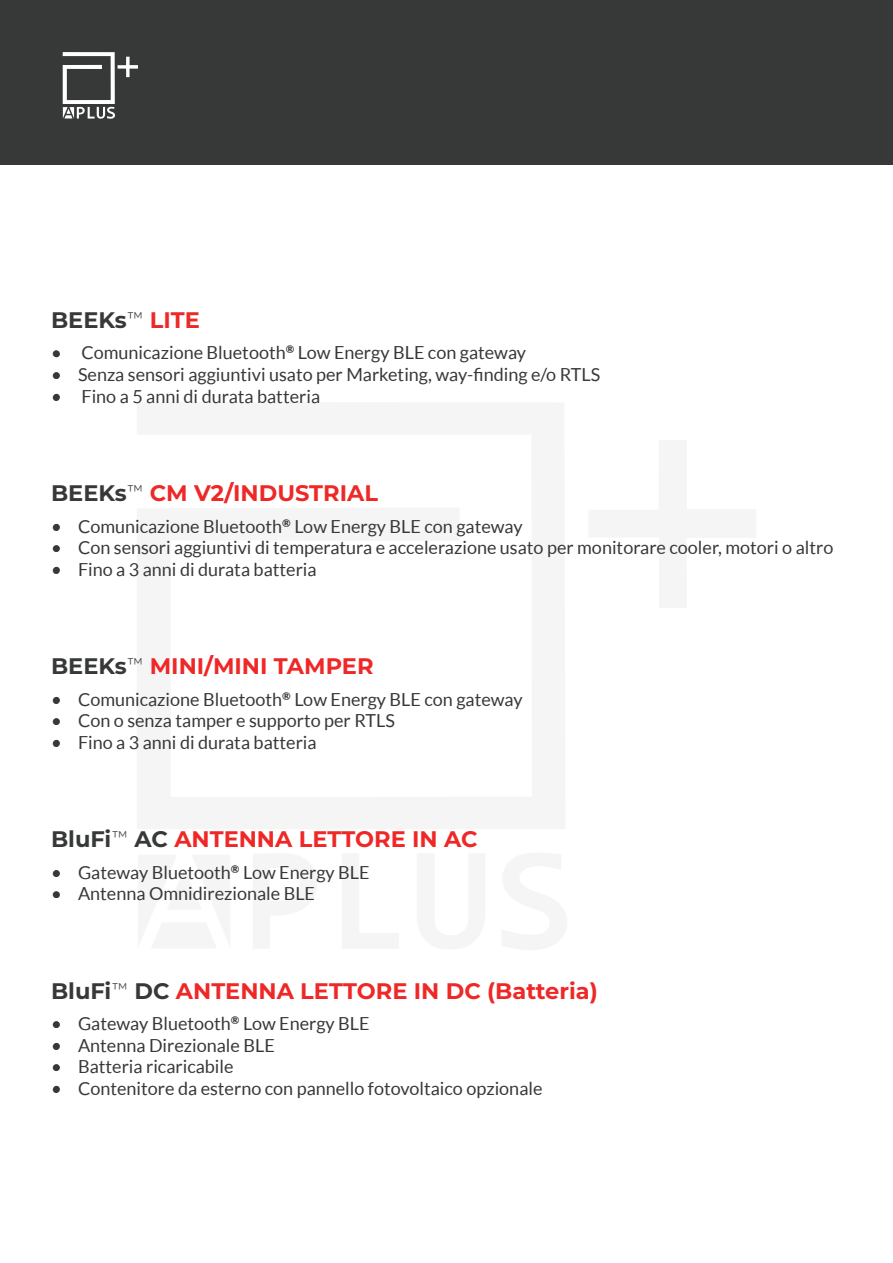
<style>
.page{position:relative;width:893px;height:1263px;background:#fff}
.page>*{position:absolute;margin:0;border:0;box-sizing:border-box;transform-origin:0 0}
.Subtitle_2{font:700 22.5px "Montserrat";color:#ee2827}
.Subtitle_2-2{font:700 22.5px "Montserrat";color:#373938}
.t1{font:18px "Lato";color:#373938}
.s1{font-family:"Lato";font-weight:300}
.s2{color:#ee2827}
.s3{color:#373938}
.s4{font-family:"Lato";font-weight:300;color:#373938}
</style>
<div class="page">
<div style="left:0;top:0;width:893px;height:165px;background:#373938"></div>
<svg style="left:63px;top:52px;width:75px;height:67px"></svg>
<div style="left:53px;top:351px;width:7px;height:6px;background:#373938;border-radius:50%"></div>
<svg style="left:53px;top:372px;width:7px;height:7px"></svg>
<div style="left:53px;top:394px;width:7px;height:6px;background:#373938;border-radius:50%"></div>
<div style="left:53px;top:524px;width:7px;height:6px;background:#373938;border-radius:50%"></div>
<svg style="left:53px;top:545px;width:7px;height:7px"></svg>
<div style="left:53px;top:567px;width:7px;height:6px;background:#373938;border-radius:50%"></div>
<div style="left:53px;top:697px;width:7px;height:6px;background:#373938;border-radius:50%"></div>
<svg style="left:53px;top:718px;width:7px;height:7px"></svg>
<div style="left:53px;top:740px;width:7px;height:6px;background:#373938;border-radius:50%"></div>
<div style="left:53px;top:870px;width:7px;height:6px;background:#373938;border-radius:50%"></div>
<div style="left:53px;top:892px;width:7px;height:6px;background:#373938;border-radius:50%"></div>
<div style="left:53px;top:1021px;width:7px;height:7px;background:#373938;border-radius:50%"></div>
<div style="left:53px;top:1043px;width:7px;height:6px;background:#373938;border-radius:50%"></div>
<svg style="left:53px;top:1064px;width:7px;height:7px"></svg>
<div style="left:53px;top:1086px;width:7px;height:6px;background:#373938;border-radius:50%"></div>
<p class="Subtitle_2-2" style="left:51px;top:304px;width:150px">BEEKs<span class="s1">™</span> <span class="s2">LITE</span></p>
<p class="t1" style="left:51px;top:343px;width:477px">• Comunicazione Bluetooth<sup>®</sup> Low Energy BLE con gateway</p>
<p class="t1" style="left:51px;top:364px;width:551px">• Senza sensori aggiuntivi usato per Marketing, way-finding e/o RTLS</p>
<p class="t1" style="left:51px;top:386px;width:271px">• Fino a 5 anni di durata batteria</p>
<p class="Subtitle_2" style="left:51px;top:477px;width:328px"><span class="s3">BEEKs</span><span class="s4">™</span> CM V2/INDUSTRIAL</p>
<p class="t1" style="left:51px;top:516px;width:473px">• Comunicazione Bluetooth<sup>®</sup> Low Energy BLE con gateway</p>
<p class="t1" style="left:51px;top:537px;width:784px">• Con sensori aggiuntivi di temperatura e accelerazione usato per monitorare cooler, motori o altro</p>
<p class="t1" style="left:51px;top:559px;width:267px">• Fino a 3 anni di durata batteria</p>
<p class="Subtitle_2" style="left:51px;top:650px;width:324px"><span class="s3">BEEKs</span><span class="s4">™</span> MINI/MINI TAMPER</p>
<p class="t1" style="left:51px;top:689px;width:473px">• Comunicazione Bluetooth<sup>®</sup> Low Energy BLE con gateway</p>
<p class="t1" style="left:51px;top:711px;width:345px">• Con o senza tamper e supporto per RTLS</p>
<p class="t1" style="left:51px;top:732px;width:267px">• Fino a 3 anni di durata batteria</p>
<p class="Subtitle_2" style="left:51px;top:823px;width:428px"><span class="s3">BluFi</span><span class="s4">™</span> <span class="s3">AC</span> ANTENNA LETTORE IN AC</p>
<p class="t1" style="left:51px;top:862px;width:320px">• Gateway Bluetooth<sup>®</sup> Low Energy BLE</p>
<p class="t1" style="left:51px;top:884px;width:266px">• Antenna Omnidirezionale BLE</p>
<p class="Subtitle_2" style="left:51px;top:974px;width:548px"><span class="s3">BluFi</span><span class="s4">™</span> <span class="s3">DC</span> ANTENNA LETTORE IN DC (Batteria)</p>
<p class="t1" style="left:51px;top:1013px;width:320px">• Gateway Bluetooth<sup>®</sup> Low Energy BLE</p>
<p class="t1" style="left:51px;top:1035px;width:225px">• Antenna Direzionale BLE</p>
<p class="t1" style="left:51px;top:1057px;width:184px">• Batteria ricaricabile</p>
<p class="t1" style="left:51px;top:1078px;width:493px">• Contenitore da esterno con pannello fotovoltaico opzionale</p>
</div>
